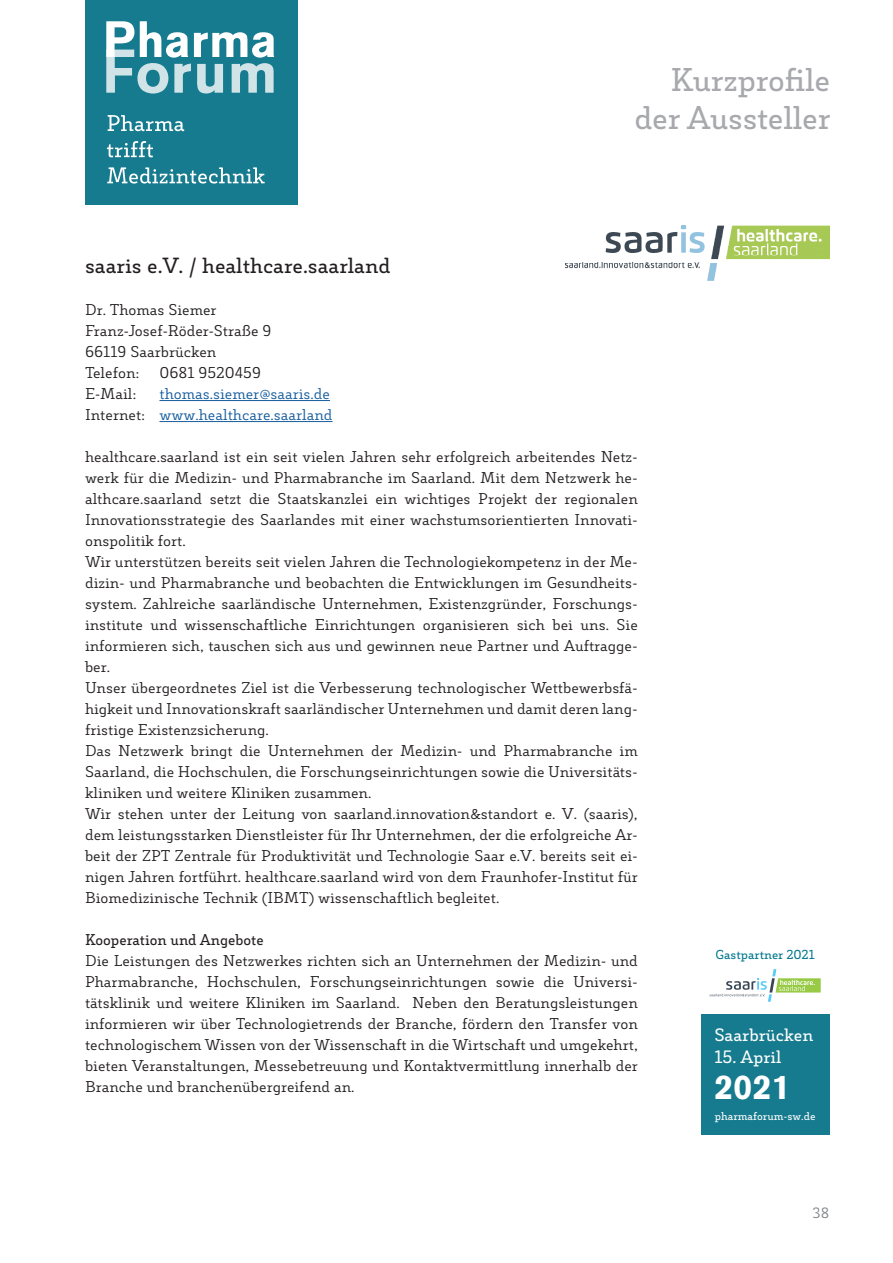
<style>
.page{position:relative;width:893px;height:1263px;background:#fff}
.page>*{position:absolute;margin:0;border:0;box-sizing:border-box;transform-origin:0 0}
.t1{font:900 33.45px "Akzidenz Grotesk";color:#fff}
.t2{font:600 31.5px/37.8px "Decour";letter-spacing:-.01em;color:#a8a9ad;text-align:right}
.Ref_Name{font:600 21px "Decour";color:#231f20}
.t3{font:600 17.1px "Decour";color:#fff}
.Text{font:15px/21px "Decour";color:#231f20;text-align:justify}
.Text-2{font:15px "Decour";color:#175d9e}
.Text-3{font:600 15px "Decour";color:#231f20}
.t4{font:14.25px "Decour";color:#808285}
.t5{font:600 12.45px "Decour";color:#01778d}
.t6{font:600 10.95px "Decour";color:#fff}
.s1{color:#231f20}
</style>
<div class="page">
<hr style="left:159px;top:400px;width:171px;height:1px;background:#175d9e">
<hr style="left:159px;top:421px;width:174px;height:1px;background:#175d9e">
<img style="left:566px;top:226px;width:263px;height:55px">
<div style="left:85px;top:0;width:213px;height:205px;background:#167b8e"></div>
<svg style="left:106px;top:21px;width:168px;height:73px"></svg>
<svg style="left:107px;top:167px;width:158px;height:17px"></svg>
<svg style="left:107px;top:141px;width:46px;height:16px"></svg>
<svg style="left:108px;top:115px;width:76px;height:16px"></svg>
<div style="left:701px;top:1014px;width:128px;height:120px;background:#167b8e"></div>
<svg style="left:709px;top:969px;width:112px;height:33px"></svg>
<h2 class="t2" style="left:634px;top:61px;width:198px">Kurzprofile der Aussteller</h2>
<p class="Ref_Name" style="left:85px;top:252px;width:307px">saaris e.V. / healthcare.saarland</p>
<p class="Text" style="left:85px;top:299px;width:133px">Dr. Thomas Siemer</p>
<p class="Text" style="left:85px;top:320px;width:188px">Franz-Josef-Röder-Straße 9</p>
<p class="Text" style="left:85px;top:341px;width:133px">66119 Saarbrücken</p>
<p class="Text" style="left:85px;top:362px;width:56px">Telefon:</p>
<p class="Text" style="left:159px;top:362px;width:103px">0681 9520459</p>
<p class="Text" style="left:85px;top:383px;width:53px">E-Mail:</p>
<p class="Text-2" style="left:159px;top:385px;width:172px">thomas.siemer@saaris.de</p>
<p class="Text-2" style="left:85px;top:406px;width:249px"><span class="s1">Internet:</span> www.healthcare.saarland</p>
<p class="Text" style="left:85px;top:446px;width:554px">healthcare.saarland ist ein seit vielen Jahren sehr erfolgreich arbeitendes Netz&shy;werk für die Medizin- und Pharmabranche im Saarland. Mit dem Netzwerk he&shy;althcare.saarland setzt die Staatskanzlei ein wichtiges Projekt der regionalen Innovationsstrategie des Saarlandes mit einer wachstumsorientierten Innovati&shy;onspolitik fort.</p>
<p class="Text" style="left:85px;top:551px;width:554px">Wir unterstützen bereits seit vielen Jahren die Technologiekompetenz in der Me&shy;dizin- und Pharmabranche und beobachten die Entwicklungen im Gesundheits&shy;system. Zahlreiche saarländische Unternehmen, Existenzgründer, Forschungs&shy;institute und wissenschaftliche Einrichtungen organisieren sich bei uns. Sie informieren sich, tauschen sich aus und gewinnen neue Partner und Auftragge&shy;ber.</p>
<p class="Text" style="left:85px;top:677px;width:554px">Unser übergeordnetes Ziel ist die Verbesserung technologischer Wettbewerbsfä&shy;higkeit und Innovationskraft saarländischer Unternehmen und damit deren lang&shy;fristige Existenzsicherung.</p>
<p class="Text" style="left:85px;top:740px;width:554px">Das Netzwerk bringt die Unternehmen der Medizin- und Pharmabranche im Saarland, die Hochschulen, die Forschungseinrichtungen sowie die Universitäts&shy;kliniken und weitere Kliniken zusammen.</p>
<p class="Text" style="left:85px;top:803px;width:554px">Wir stehen unter der Leitung von saarland.innovation&amp;standort e. V. (saaris), dem leistungsstarken Dienstleister für Ihr Unternehmen, der die erfolgreiche Ar&shy;beit der ZPT Zentrale für Produktivität und Technologie Saar e.V. bereits seit ei&shy;nigen Jahren fortführt. healthcare.saarland wird von dem Fraunhofer-Institut für Biomedizinische Technik (IBMT) wissenschaftlich begleitet.</p>
<p class="Text-3" style="left:85px;top:930px;width:180px">Kooperation und Angebote</p>
<p class="Text" style="left:85px;top:950px;width:554px">Die Leistungen des Netzwerkes richten sich an Unternehmen der Medizin- und Pharmabranche, Hochschulen, Forschungseinrichtungen sowie die Universi&shy;tätsklinik und weitere Kliniken im Saarland. Neben den Beratungsleistungen informieren wir über Technologietrends der Branche, fördern den Transfer von technologischem Wissen von der Wissenschaft in die Wirtschaft und umgekehrt, bieten Veranstaltungen, Messebetreuung und Kontaktvermittlung innerhalb der Branche und branchenübergreifend an.</p>
<p class="t5" style="left:715px;top:946px;width:101px">Gastpartner 2021</p>
<p class="t3" style="left:714px;top:1024px;width:101px">Saarbrücken</p>
<p class="t3" style="left:714px;top:1046px;width:68px">15. April</p>
<h1 class="t1" style="left:714px;top:1065px;width:78px">2021</h1>
<p class="t6" style="left:715px;top:1110px;width:102px">pharmaforum-sw.de</p>
<p class="t4" style="left:812px;top:1204px;width:18px">38</p>
</div>
